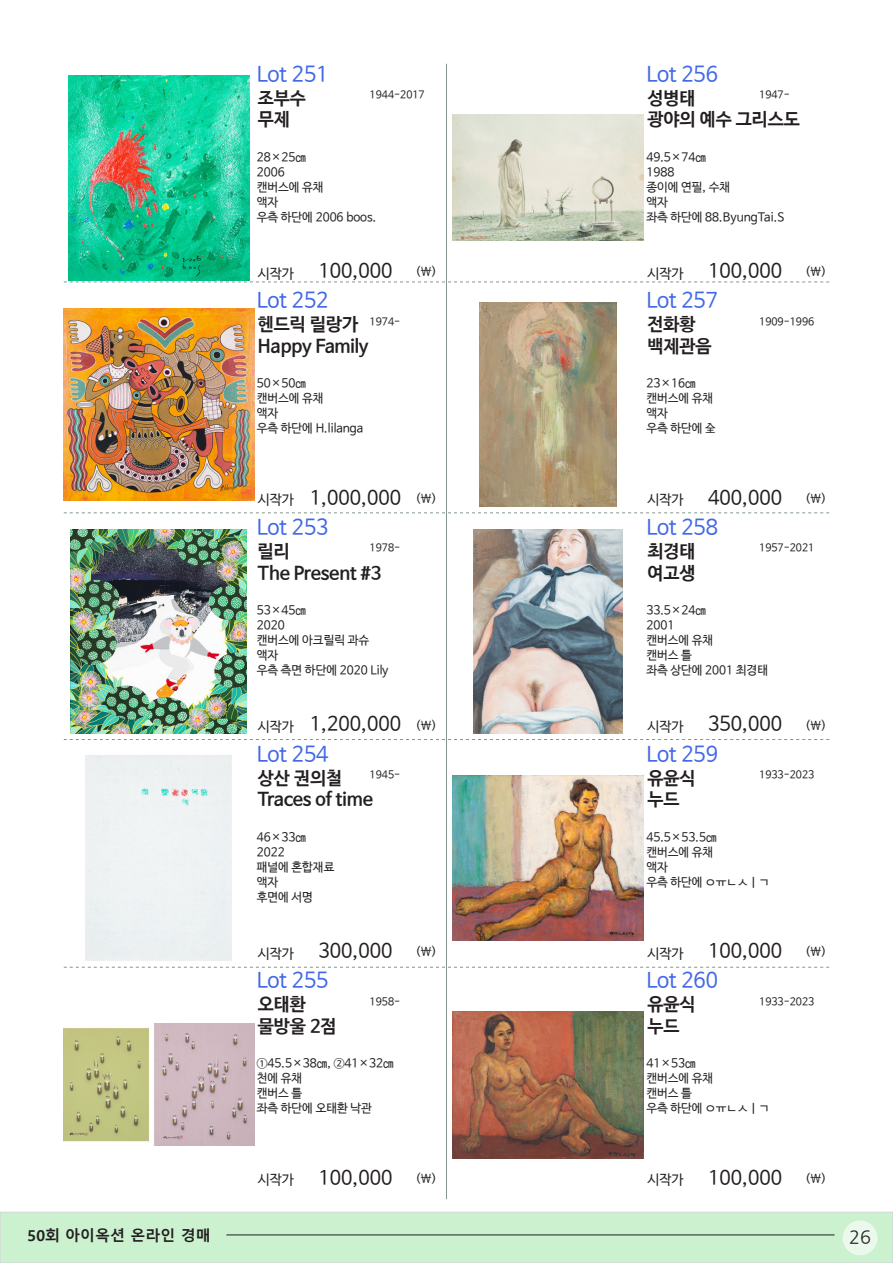
<style>
.page{position:relative;width:893px;height:1263px;background:#fff}
.page>*{position:absolute;margin:0;border:0;box-sizing:border-box;transform-origin:0 0}
.t1{font:21px "Nanum Barun Gothic";color:#4168e8}
.t2{font:19.5px "Nanum Barun Gothic";color:#231f20}
.t3{font:700 18px/21.6px "Nanum Barun Gothic";color:#231f20}
.t4{font:18px "Nanum Gothic";color:#231f20}
.t5{font:700 15px "Malgun Gothic";color:#231f20}
.t6{font:13.5px "Nanum Barun Gothic";color:#231f20}
.t7{font:12px/15px "Nanum Barun Gothic";color:#231f20}
.t8{font:10.5px "Nanum Barun Gothic";color:#231f20}
.s1{font-size:12px}
.s2{font-size:13.5px}
</style>
<div class="page">
<div style="left:0;top:1212px;width:893px;height:51px;background:#cbf1cf"></div>
<div style="left:843px;top:1220px;width:34px;height:35px;background:#eaf9eb;border-radius:50%"></div>
<hr style="left:226px;top:1235px;width:608px;height:1px;background:#231f20">
<svg style="left:64px;top:282px;width:765px;height:1px"></svg>
<svg style="left:64px;top:512px;width:765px;height:1px"></svg>
<svg style="left:64px;top:739px;width:765px;height:1px"></svg>
<svg style="left:64px;top:967px;width:765px;height:1px"></svg>
<hr style="left:446px;top:64px;width:1px;height:1135px;background:#82968e">
<img style="left:68px;top:76px;width:181px;height:204px">
<img style="left:63px;top:309px;width:191px;height:192px">
<img style="left:71px;top:529px;width:175px;height:204px">
<div style="left:86px;top:756px;width:145px;height:204px;background:#edf1f3"></div>
<img style="left:63px;top:1024px;width:191px;height:121px">
<img style="left:453px;top:115px;width:191px;height:126px">
<img style="left:480px;top:302px;width:136px;height:205px">
<img style="left:474px;top:529px;width:148px;height:204px">
<img style="left:453px;top:775px;width:191px;height:165px">
<img style="left:453px;top:1011px;width:191px;height:147px">
<h1 class="t1" style="left:257px;top:63px;width:73px">Lot 251</h1>
<h3 class="t3" style="left:258px;top:88px;width:50px">조부수 무제</h3>
<p class="t7" style="left:257px;top:150px;width:121px">28×25㎝<br>2006<br>캔버스에 유채<br>액자<br>우측 하단에 2006 boos.</p>
<p class="t8" style="left:370px;top:89px;width:57px">1944-2017</p>
<h1 class="t1" style="left:646px;top:63px;width:73px">Lot 256</h1>
<h3 class="t3" style="left:647px;top:88px;width:154px">성병태<br>광야의 예수 그리스도</h3>
<p class="t7" style="left:646px;top:150px;width:140px">49.5×74㎝<br>1988<br>종이에 연필, 수채<br>액자<br>좌측 하단에 88.ByungTai.S</p>
<p class="t8" style="left:759px;top:89px;width:32px">1947-</p>
<p class="t6" style="left:258px;top:266px;width:38px">시작가</p>
<h2 class="t2" style="left:318px;top:261px;width:120px">100,000 <span class="s1">(￦)</span></h2>
<h1 class="t1" style="left:257px;top:290px;width:73px">Lot 252</h1>
<h3 class="t3" style="left:258px;top:314px;width:112px">헨드릭 릴랑가<br>Happy Family</h3>
<p class="t7" style="left:257px;top:376px;width:108px">50×50㎝<br>캔버스에 유채<br>액자<br>우측 하단에 H.lilanga</p>
<p class="t8" style="left:370px;top:316px;width:32px">1974-</p>
<p class="t6" style="left:647px;top:266px;width:38px">시작가</p>
<h2 class="t2" style="left:708px;top:261px;width:120px">100,000 <span class="s1">(￦)</span></h2>
<h1 class="t1" style="left:646px;top:290px;width:73px">Lot 257</h1>
<h3 class="t3" style="left:647px;top:314px;width:66px">전화황 백제관음</h3>
<p class="t7" style="left:646px;top:376px;width:71px">23×16㎝캔버스에 유채 액자<br>우측 하단에 全</p>
<p class="t8" style="left:759px;top:316px;width:57px">1909-1996</p>
<h2 class="t2" style="left:258px;top:487px;width:181px"><span class="s2">시작가</span> 1,000,000 <span class="s1">(￦)</span></h2>
<h1 class="t1" style="left:257px;top:516px;width:73px">Lot 253</h1>
<h3 class="t3" style="left:258px;top:541px;width:125px">릴리<br>The Present #3</h3>
<p class="t7" style="left:257px;top:603px;width:133px">53×45㎝<br>2020<br>캔버스에 아크릴릭 과슈 액자<br>우측 측면 하단에 2020 Lily</p>
<p class="t8" style="left:370px;top:543px;width:32px">1978-</p>
<p class="t6" style="left:647px;top:493px;width:38px">시작가</p>
<h2 class="t2" style="left:708px;top:487px;width:120px">400,000 <span class="s1">(￦)</span></h2>
<h1 class="t1" style="left:646px;top:516px;width:73px">Lot 258</h1>
<h3 class="t3" style="left:647px;top:541px;width:50px">최경태 여고생</h3>
<p class="t7" style="left:646px;top:603px;width:123px">33.5×24㎝<br>2001<br>캔버스에 유채<br>캔버스 틀<br>좌측 상단에 2001 최경태</p>
<p class="t8" style="left:759px;top:543px;width:57px">1957-2021</p>
<h2 class="t2" style="left:258px;top:714px;width:181px"><span class="s2">시작가</span> 1,200,000 <span class="s1">(￦)</span></h2>
<h1 class="t1" style="left:257px;top:743px;width:73px">Lot 254</h1>
<h3 class="t3" style="left:258px;top:768px;width:117px">상산 권의철<br>Traces of time</h3>
<p class="t7" style="left:257px;top:830px;width:79px">46×33㎝<br>2022<br>패널에 혼합재료 액자<br>후면에 서명</p>
<p class="t8" style="left:370px;top:769px;width:32px">1945-</p>
<p class="t6" style="left:647px;top:720px;width:38px">시작가</p>
<h2 class="t2" style="left:708px;top:714px;width:120px">350,000 <span class="s1">(￦)</span></h2>
<h1 class="t1" style="left:646px;top:743px;width:73px">Lot 259</h1>
<h3 class="t3" style="left:647px;top:768px;width:50px">유윤식 누드</h3>
<p class="t7" style="left:646px;top:830px;width:125px">45.5×53.5㎝<br>캔버스에 유채<br>액자<br>우측 하단에 ㅇㅠㄴㅅㅣㄱ</p>
<p class="t8" style="left:759px;top:769px;width:57px">1933-2023</p>
<p class="t6" style="left:258px;top:946px;width:38px">시작가</p>
<h2 class="t2" style="left:318px;top:941px;width:120px">300,000 <span class="s1">(￦)</span></h2>
<h1 class="t1" style="left:257px;top:970px;width:73px">Lot 255</h1>
<h3 class="t3" style="left:258px;top:994px;width:80px">오태환 물방울 2점</h3>
<p class="t7" style="left:257px;top:1056px;width:139px">①45.5×38㎝, ②41×32㎝천에 유채<br>캔버스 틀<br>좌측 하단에 오태환 낙관</p>
<p class="t8" style="left:370px;top:996px;width:32px">1958-</p>
<p class="t6" style="left:647px;top:946px;width:38px">시작가</p>
<h2 class="t2" style="left:708px;top:941px;width:120px">100,000 <span class="s1">(￦)</span></h2>
<h1 class="t1" style="left:646px;top:970px;width:73px">Lot 260</h1>
<h3 class="t3" style="left:647px;top:994px;width:50px">유윤식 누드</h3>
<p class="t7" style="left:646px;top:1056px;width:125px">41×53㎝<br>캔버스에 유채<br>캔버스 틀<br>우측 하단에 ㅇㅠㄴㅅㅣㄱ</p>
<p class="t8" style="left:759px;top:996px;width:57px">1933-2023</p>
<p class="t6" style="left:258px;top:1173px;width:38px">시작가</p>
<h2 class="t2" style="left:318px;top:1167px;width:120px">100,000 <span class="s1">(￦)</span></h2>
<p class="t6" style="left:647px;top:1173px;width:38px">시작가</p>
<h2 class="t2" style="left:708px;top:1167px;width:120px">100,000 <span class="s1">(￦)</span></h2>
<p class="t5" style="left:28px;top:1227px;width:185px">50회 아이옥션 온라인 경매</p>
<h3 class="t4" style="left:849px;top:1228px;width:23px">26</h3>
</div>
